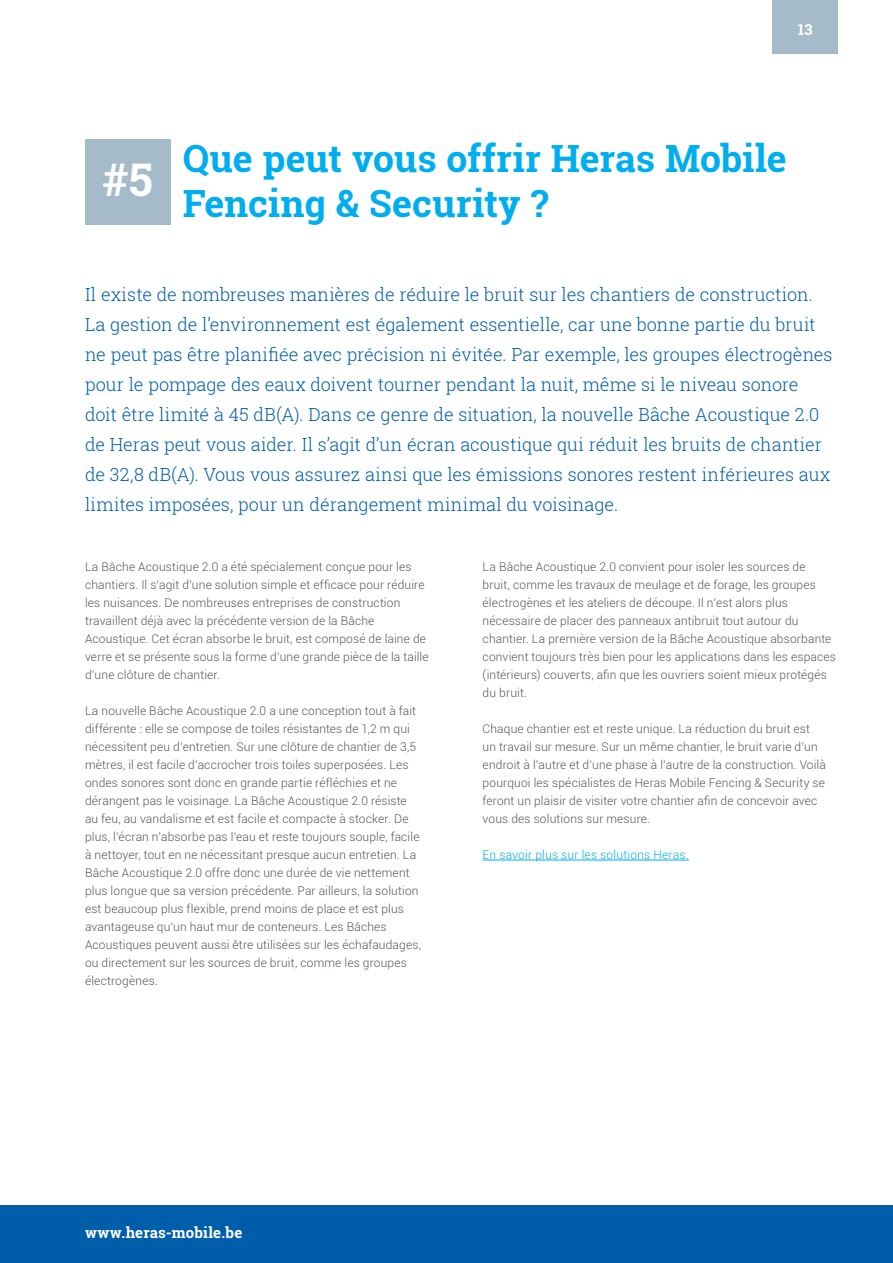
<style>
.page{position:relative;width:893px;height:1263px;background:#fff}
.page>*{position:absolute;margin:0;border:0;box-sizing:border-box;transform-origin:0 0}
.platte_tekst{font:700 45px "Roboto Slab";color:#fff}
.Grote_kop{font:700 37.5px/45px "Roboto Slab";letter-spacing:-.005em;color:#00aeef}
.introtekst{font:300 18px/30px "Roboto Slab";color:#005daa}
.t1{font:700 15px "Roboto Slab";letter-spacing:.01em;color:#fff}
.platte_tekst-2{font:300 12px/18px "Roboto";letter-spacing:.015em;color:#54555a}
.platte_tekst-3{font:300 12px "Roboto";letter-spacing:.015em;color:#00aeef}
</style>
<div class="page">
<div style="left:0;top:1205px;width:893px;height:58px;background:#005daa"></div>
<div style="left:773px;top:0;width:65px;height:54px;background:#a5bbc9"></div>
<div style="left:85px;top:139px;width:85px;height:85px;background:#a5bbc9"></div>
<hr style="left:483px;top:860px;width:206px;height:1px;background:#00aeef">
<p class="t1" style="left:798px;top:19px;width:16px">13</p>
<p class="platte_tekst" style="left:102px;top:149px;width:52px">#5</p>
<p class="Grote_kop" style="left:183px;top:136px;width:606px">Que peut vous offrir Heras Mobile<br>Fencing &amp; Security ?</p>
<p class="introtekst" style="left:85px;top:279px;width:749px">Il existe de nombreuses manières de réduire le bruit sur les chantiers de construction.<br>La gestion de l’environnement est également essentielle, car une bonne partie du bruit ne peut pas être planifiée avec précision ni évitée. Par exemple, les groupes électrogènes pour le pompage des eaux doivent tourner pendant la nuit, même si le niveau sonore doit être limité à 45 dB(A). Dans ce genre de situation, la nouvelle Bâche Acoustique 2.0 de Heras peut vous aider. Il s’agit d’un écran acoustique qui réduit les bruits de chantier de 32,8 dB(A). Vous vous assurez ainsi que les émissions sonores restent inférieures aux limites imposées, pour un dérangement minimal du voisinage.</p>
<p class="platte_tekst-2" style="left:85px;top:557px;width:345px">La Bâche Acoustique 2.0 a été spécialement conçue pour les chantiers. Il s’agit d’une solution simple et efficace pour réduire les nuisances. De nombreuses entreprises de construction travaillent déjà avec la précédente version de la Bâche Acoustique. Cet écran absorbe le bruit, est composé de laine de verre et se présente sous la forme d’une grande pièce de la taille d’une clôture de chantier.</p>
<p class="platte_tekst-2" style="left:85px;top:701px;width:338px">La nouvelle Bâche Acoustique 2.0 a une conception tout à fait différente : elle se compose de toiles résistantes de 1,2 m qui nécessitent peu d’entretien. Sur une clôture de chantier de 3,5 mètres, il est facile d’accrocher trois toiles superposées. Les ondes sonores sont donc en grande partie réfléchies et ne dérangent pas le voisinage. La Bâche Acoustique 2.0 résiste au feu, au vandalisme et est facile et compacte à stocker. De plus, l’écran n’absorbe pas l’eau et reste toujours souple, facile à nettoyer, tout en ne nécessitant presque aucun entretien. La Bâche Acoustique 2.0 offre donc une durée de vie nettement plus longue que sa version précédente. Par ailleurs, la solution est beaucoup plus flexible, prend moins de place et est plus avantageuse qu’un haut mur de conteneurs. Les Bâches Acoustiques peuvent aussi être utilisées sur les échafaudages, ou directement sur les sources de bruit, comme les groupes électrogènes.</p>
<p class="platte_tekst-2" style="left:483px;top:557px;width:355px">La Bâche Acoustique 2.0 convient pour isoler les sources de bruit, comme les travaux de meulage et de forage, les groupes électrogènes et les ateliers de découpe. Il n’est alors plus nécessaire de placer des panneaux antibruit tout autour du chantier. La première version de la Bâche Acoustique absorbante convient toujours très bien pour les applications dans les espaces (intérieurs) couverts, afin que les ouvriers soient mieux protégés du bruit.</p>
<p class="platte_tekst-2" style="left:483px;top:719px;width:345px">Chaque chantier est et reste unique. La réduction du bruit est un travail sur mesure. Sur un même chantier, le bruit varie d’un endroit à l’autre et d’une phase à l’autre de la construction. Voilà pourquoi les spécialistes de Heras Mobile Fencing &amp; Security se feront un plaisir de visiter votre chantier afin de concevoir avec vous des solutions sur mesure.</p>
<p class="platte_tekst-3" style="left:483px;top:846px;width:208px">En savoir plus sur les solutions Heras.</p>
<p class="t1" style="left:85px;top:1222px;width:159px">www.heras-mobile.be</p>
</div>
